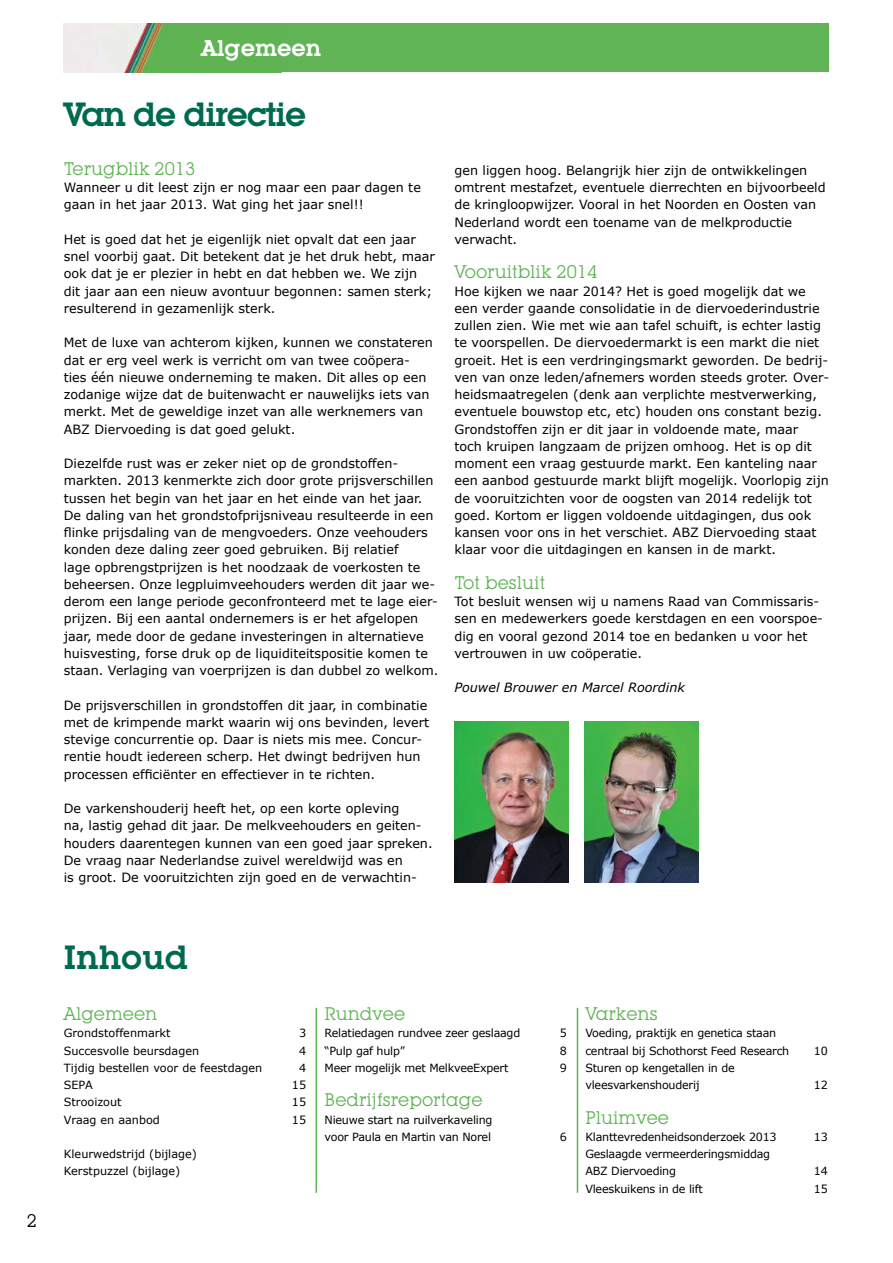
<style>
.page{position:relative;width:893px;height:1263px;background:#fff}
.page>*{position:absolute;margin:0;border:0;box-sizing:border-box;transform-origin:0 0}
.t1{font:600 33px "Lubalin Graph IT Cby BT";letter-spacing:-.04em;color:#006a51}
.t2{font:600 22.5px "Lubalin Graph IT Cby BT";color:#fff}
.t3{font:18px "Lubalin Graph IT Cby BT";color:#60b455}
.t4{font:18px "Lubalin Graph IT Cby BT";color:#000}
.t5{font:12.75px/17.2px "Verdana";color:#000}
.t6{font:italic 12.75px "Verdana";color:#000}
.t7{font:11.25px/17.2px "Verdana";letter-spacing:-.02em;color:#000}
.t8{font:11.25px/17.2px "Verdana";color:#000}
</style>
<div class="page">
<img style="left:585px;top:722px;width:114px;height:160px">
<img style="left:454px;top:722px;width:115px;height:160px">
<hr style="left:315px;top:1008px;width:2px;height:185px;background:#60b455">
<hr style="left:577px;top:1008px;width:1px;height:185px;background:#60b455">
<div style="left:154px;top:23px;width:675px;height:49px;background:#60b455"></div>
<img style="left:64px;top:23px;width:101px;height:49px">
<h3 class="t4" style="left:27px;top:1210px;width:12px">2</h3>
<h2 class="t2" style="left:201px;top:34px;width:121px">Algemeen</h2>
<h1 class="t1" style="left:64px;top:94px;width:244px">Van de directie</h1>
<h3 class="t3" style="left:64px;top:157px;width:133px">Terugblik 2013</h3>
<p class="t5" style="left:64px;top:178px;width:359px">Wanneer u dit leest zijn er nog maar een paar dagen te gaan in het jaar 2013. Wat ging het jaar snel!!</p>
<p class="t5" style="left:64px;top:230px;width:373px">Het is goed dat het je eigenlijk niet opvalt dat een jaar snel voorbij gaat. Dit betekent dat je het druk hebt, maar ook dat je er plezier in hebt en dat hebben we. We zijn dit jaar aan een nieuw avontuur begonnen: samen sterk; resulterend in gezamenlijk sterk.</p>
<p class="t5" style="left:64px;top:334px;width:371px">Met de luxe van achterom kijken, kunnen we constateren dat er erg veel werk is verricht om van twee coöpera&shy;ties één nieuwe onderneming te maken. Dit alles op een zodanige wijze dat de buitenwacht er nauwelijks iets van merkt. Met de geweldige inzet van alle werknemers van ABZ Diervoeding is dat goed gelukt.</p>
<p class="t5" style="left:64px;top:454px;width:376px">Diezelfde rust was er zeker niet op de grondstoffen&shy;markten. 2013 kenmerkte zich door grote prijsverschillen tussen het begin van het jaar en het einde van het jaar.<br>De daling van het grondstofprijsniveau resulteerde in een flinke prijsdaling van de mengvoeders. Onze veehouders konden deze daling zeer goed gebruiken. Bij relatief<br>lage opbrengstprijzen is het noodzaak de voerkosten te beheersen. Onze legpluimveehouders werden dit jaar we&shy;derom een lange periode geconfronteerd met te lage eier&shy;prijzen. Bij een aantal ondernemers is er het afgelopen jaar, mede door de gedane investeringen in alternatieve huisvesting, forse druk op de liquiditeitspositie komen te staan. Verlaging van voerprijzen is dan dubbel zo welkom.</p>
<p class="t5" style="left:64px;top:696px;width:367px">De prijsverschillen in grondstoffen dit jaar, in combinatie met de krimpende markt waarin wij ons bevinden, levert stevige concurrentie op. Daar is niets mis mee. Concur&shy;rentie houdt iedereen scherp. Het dwingt bedrijven hun processen efficiënter en effectiever in te richten.</p>
<p class="t5" style="left:64px;top:799px;width:370px">De varkenshouderij heeft het, op een korte opleving<br>na, lastig gehad dit jaar. De melkveehouders en geiten&shy;houders daarentegen kunnen van een goed jaar spreken.<br>De vraag naar Nederlandse zuivel wereldwijd was en<br>is groot. De vooruitzichten zijn goed en de verwachtin-</p>
<p class="t5" style="left:454px;top:161px;width:373px">gen liggen hoog. Belangrijk hier zijn de ontwikkelingen omtrent mestafzet, eventuele dierrechten en bijvoorbeeld de kringloopwijzer. Vooral in het Noorden en Oosten van Nederland wordt een toename van de melkproductie verwacht.</p>
<h3 class="t3" style="left:454px;top:261px;width:144px">Vooruitblik 2014</h3>
<p class="t5" style="left:454px;top:282px;width:376px">Hoe kijken we naar 2014? Het is goed mogelijk dat we een verder gaande consolidatie in de diervoederindustrie zullen zien. Wie met wie aan tafel schuift, is echter lastig te voorspellen. De diervoedermarkt is een markt die niet groeit. Het is een verdringingsmarkt geworden. De bedrij&shy;ven van onze leden/afnemers worden steeds groter. Over&shy;heidsmaatregelen (denk aan verplichte mestverwerking, eventuele bouwstop etc, etc) houden ons constant bezig.<br>Grondstoffen zijn er dit jaar in voldoende mate, maar<br>toch kruipen langzaam de prijzen omhoog. Het is op dit moment een vraag gestuurde markt. Een kanteling naar een aanbod gestuurde markt blijft mogelijk. Voorlopig zijn de vooruitzichten voor de oogsten van 2014 redelijk tot goed. Kortom er liggen voldoende uitdagingen, dus ook kansen voor ons in het verschiet. ABZ Diervoeding staat klaar voor die uitdagingen en kansen in de markt.</p>
<h3 class="t3" style="left:454px;top:571px;width:92px">Tot besluit</h3>
<p class="t5" style="left:454px;top:592px;width:370px">Tot besluit wensen wij u namens Raad van Commissaris&shy;sen en medewerkers goede kerstdagen en een voorspoe&shy;dig en vooral gezond 2014 toe en bedanken u voor het vertrouwen in uw coöperatie.</p>
<p class="t6" style="left:454px;top:680px;width:232px">Pouwel Brouwer en Marcel Roordink</p>
<h1 class="t1" style="left:64px;top:937px;width:126px">Inhoud</h1>
<h3 class="t3" style="left:64px;top:1003px;width:95px">Algemeen</h3>
<p class="t8" style="left:64px;top:1024px;width:108px">Grondstoffenmarkt</p>
<p class="t7" style="left:299px;top:1024px;width:9px">3</p>
<p class="t8" style="left:64px;top:1041px;width:137px">Succesvolle beursdagen</p>
<p class="t7" style="left:299px;top:1041px;width:9px">4</p>
<p class="t8" style="left:64px;top:1059px;width:200px">Tijdig bestellen voor de feestdagen</p>
<p class="t7" style="left:299px;top:1059px;width:9px">4</p>
<p class="t7" style="left:64px;top:1076px;width:31px">SEPA</p>
<p class="t7" style="left:292px;top:1076px;width:16px">15</p>
<p class="t8" style="left:64px;top:1093px;width:59px">Strooizout</p>
<p class="t7" style="left:292px;top:1093px;width:16px">15</p>
<p class="t8" style="left:64px;top:1110px;width:98px">Vraag en aanbod</p>
<p class="t7" style="left:292px;top:1110px;width:16px">15</p>
<p class="t8" style="left:64px;top:1145px;width:135px">Kleurwedstrijd (bijlage)<br>Kerstpuzzel (bijlage)</p>
<h3 class="t3" style="left:325px;top:1003px;width:82px">Rundvee</h3>
<p class="t7" style="left:325px;top:1024px;width:197px">Relatiedagen rundvee zeer geslaagd</p>
<p class="t7" style="left:560px;top:1024px;width:9px">5</p>
<p class="t7" style="left:325px;top:1041px;width:82px">“Pulp gaf hulp”</p>
<p class="t7" style="left:560px;top:1041px;width:9px">8</p>
<p class="t7" style="left:325px;top:1059px;width:185px">Meer mogelijk met MelkveeExpert</p>
<p class="t7" style="left:560px;top:1059px;width:9px">9</p>
<h3 class="t3" style="left:325px;top:1089px;width:160px">Bedrijfsreportage</h3>
<p class="t7" style="left:325px;top:1110px;width:169px">Nieuwe start na ruilverkaveling voor Paula en Martin van Norel</p>
<p class="t7" style="left:560px;top:1128px;width:9px">6</p>
<h3 class="t3" style="left:585px;top:1003px;width:74px">Varkens</h3>
<p class="t7" style="left:585px;top:1024px;width:205px">Voeding, praktijk en genetica staan centraal bij Schothorst Feed Research</p>
<p class="t7" style="left:585px;top:1059px;width:151px">Sturen op kengetallen in de vleesvarkenshouderij</p>
<p class="t7" style="left:814px;top:1041px;width:15px">10</p>
<p class="t7" style="left:814px;top:1076px;width:15px">12</p>
<h3 class="t3" style="left:585px;top:1106px;width:85px">Pluimvee</h3>
<p class="t7" style="left:585px;top:1128px;width:193px">Klanttevredenheidsonderzoek 2013</p>
<p class="t7" style="left:814px;top:1128px;width:15px">13</p>
<p class="t7" style="left:585px;top:1145px;width:186px">Geslaagde vermeerderingsmiddag<br>ABZ Diervoeding</p>
<p class="t7" style="left:814px;top:1162px;width:15px">14</p>
<p class="t7" style="left:585px;top:1179px;width:119px">Vleeskuikens in de lift</p>
<p class="t7" style="left:814px;top:1179px;width:15px">15</p>
</div>
